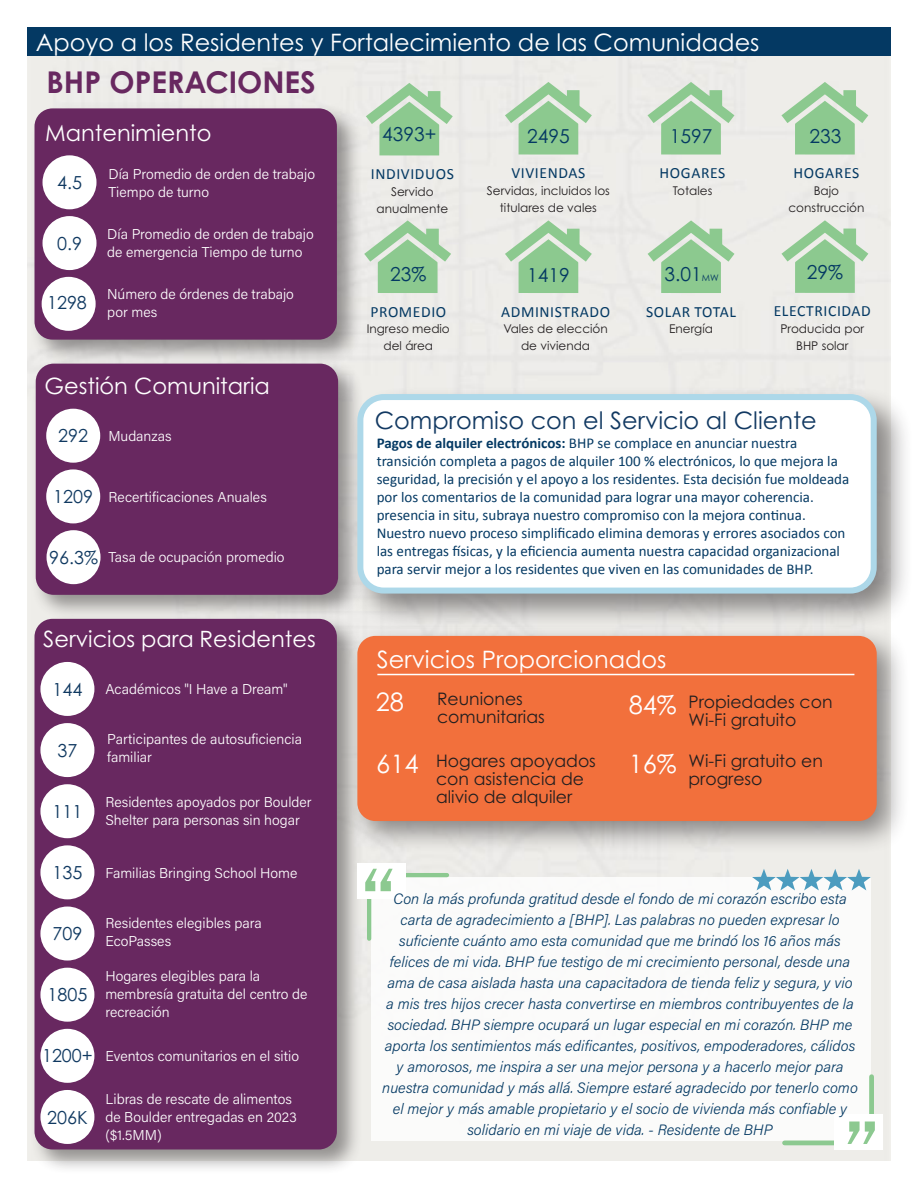
<style>
.page{position:relative;width:918px;height:1188px;background:#fff}
.page>*{position:absolute;margin:0;border:0;box-sizing:border-box;transform-origin:0 0}
.bulleted_list_-_maroon_dots{font:105px "Franklin Gothic URW Boo";color:#8cc990}
.t1{font:700 30px "Century Gothic Pro";color:#682860}
.t2{font:25.5px "Century Gothic Pro";color:#fff}
.t3{font:24px "Century Gothic Pro";color:#fff}
.t4{font:24px "Century Gothic Pro";color:#123962}
.t5{font:22.5px "Century Gothic Pro";color:#fff}
.t6{font:19.2px "Century Gothic Pro";color:#043963}
.t7{font:18px "Century Gothic Pro";color:#103961}
.t8{font:17.25px/18px "Century Gothic Pro";color:#231f20}
.t9{font:15.6px "Calibri";letter-spacing:.04em;color:#043963}
.bulleted_list_-_maroon_dots-2{font:italic 300 15px/21px "Acumin Pro";color:#043963;text-align:center}
.t10{font:15px/18px "Calibri";color:#043963}
.t11{font:300 14.25px/18px "Acumin Pro";color:#fff}
.t12{font:12px/16.8px "Century Gothic Pro";color:#231f20;text-align:center}
.s1{font-size:9px}
.s2{font-weight:700}
</style>
<div class="page">
<div style="left:30px;top:104px;width:333px;height:262px;background:#231f20;opacity:.45"></div>
<div style="left:35px;top:108px;width:302px;height:232px;background:#682860;border-radius:18px"></div>
<div style="left:43px;top:155px;width:54px;height:54px;background:#fff;border-radius:50%"></div>
<div style="left:43px;top:216px;width:54px;height:54px;background:#fff;border-radius:50%"></div>
<div style="left:42px;top:277px;width:54px;height:54px;background:#fff;border-radius:50%"></div>
<div style="left:31px;top:359px;width:333px;height:262px;background:#231f20;opacity:.45"></div>
<div style="left:36px;top:364px;width:302px;height:231px;background:#682860;border-radius:18px"></div>
<div style="left:46px;top:409px;width:54px;height:54px;background:#fff;border-radius:50%"></div>
<div style="left:46px;top:469px;width:54px;height:54px;background:#fff;border-radius:50%"></div>
<div style="left:47px;top:530px;width:54px;height:54px;background:#fff;border-radius:50%"></div>
<div style="left:30px;top:614px;width:333px;height:561px;background:#231f20;opacity:.45"></div>
<div style="left:34px;top:619px;width:303px;height:530px;background:#682860;border-radius:18px"></div>
<div style="left:40px;top:845px;width:54px;height:54px;background:#fff;border-radius:50%"></div>
<div style="left:40px;top:662px;width:54px;height:54px;background:#fff;border-radius:50%"></div>
<div style="left:40px;top:723px;width:54px;height:54px;background:#fff;border-radius:50%"></div>
<div style="left:40px;top:784px;width:54px;height:54px;background:#fff;border-radius:50%"></div>
<div style="left:40px;top:907px;width:54px;height:54px;background:#fff;border-radius:50%"></div>
<div style="left:40px;top:968px;width:54px;height:54px;background:#fff;border-radius:50%"></div>
<div style="left:40px;top:1090px;width:54px;height:54px;background:#fff;border-radius:50%"></div>
<div style="left:40px;top:1029px;width:54px;height:54px;background:#fff;border-radius:50%"></div>
<div style="left:345px;top:624px;width:565px;height:230px;background:#231f20;opacity:.5"></div>
<div style="left:357px;top:636px;width:520px;height:185px;background:#f2703c;border-radius:18px"></div>
<hr style="left:377px;top:674px;width:477px;height:1px;background:#fff">
<div style="left:349px;top:386px;width:565px;height:245px;background:#231f20;opacity:.5"></div>
<div style="left:360px;top:397px;width:514px;height:194px;background:#fff;border-radius:23px"></div>
<div style="left:357px;top:394px;width:520px;height:200px;border:6px solid #add8e9;border-radius:23px"></div>
<div style="left:27px;top:27px;width:864px;height:29px;background:#043963"></div>
<hr style="left:369px;top:873px;width:78px;height:4px;background:#8cc990">
<hr style="left:367px;top:875px;width:4px;height:64px;background:#8cc990">
<div style="left:357px;top:863px;width:48px;height:36px;background:#fff"></div>
<hr style="left:785px;top:1141px;width:87px;height:4px;background:#8cc990">
<div style="left:869px;top:1077px;width:5px;height:66px;background:#8cc990"></div>
<div style="left:835px;top:1114px;width:48px;height:35px;background:#fff"></div>
<svg style="left:752px;top:869px;width:119px;height:21px"></svg>
<svg style="left:366px;top:83px;width:87px;height:72px"></svg>
<svg style="left:505px;top:82px;width:87px;height:73px"></svg>
<svg style="left:648px;top:82px;width:86px;height:73px"></svg>
<svg style="left:782px;top:220px;width:86px;height:73px"></svg>
<svg style="left:364px;top:220px;width:87px;height:73px"></svg>
<svg style="left:648px;top:220px;width:86px;height:73px"></svg>
<svg style="left:505px;top:220px;width:87px;height:73px"></svg>
<svg style="left:781px;top:82px;width:87px;height:73px"></svg>
<p class="t3" style="left:36px;top:28px;width:725px">Apoyo a los Residentes y Fortalecimiento de las Comunidades</p>
<p class="t1" style="left:47px;top:63px;width:271px">BHP OPERACIONES</p>
<p class="t5" style="left:45px;top:120px;width:168px">Mantenimiento</p>
<p class="t7" style="left:57px;top:172px;width:26px">4.5</p>
<p class="t11" style="left:109px;top:164px;width:208px">Día Promedio de orden de trabajo<br>Tiempo de turno</p>
<p class="t7" style="left:57px;top:232px;width:26px">0.9</p>
<p class="t11" style="left:107px;top:225px;width:208px">Día Promedio de orden de trabajo de emergencia Tiempo de turno</p>
<p class="t7" style="left:47px;top:292px;width:41px">1298</p>
<p class="t11" style="left:107px;top:284px;width:188px">Número de órdenes de trabajo por mes</p>
<p class="t5" style="left:44px;top:372px;width:227px">Gestión Comunitaria</p>
<p class="t7" style="left:58px;top:425px;width:31px">292</p>
<p class="t11" style="left:109px;top:426px;width:65px">Mudanzas</p>
<p class="t7" style="left:53px;top:486px;width:41px">1209</p>
<p class="t11" style="left:109px;top:487px;width:160px">Recertificaciones Anuales</p>
<p class="t7" style="left:49px;top:546px;width:50px">96.3%</p>
<p class="t11" style="left:109px;top:548px;width:178px">Tasa de ocupación promedio</p>
<p class="t5" style="left:43px;top:625px;width:274px">Servicios para Residentes</p>
<p class="t7" style="left:52px;top:678px;width:31px">144</p>
<p class="t11" style="left:105px;top:679px;width:184px">Académicos "I Have a Dream"</p>
<p class="t7" style="left:57px;top:739px;width:21px">37</p>
<p class="t11" style="left:107px;top:730px;width:196px">Participantes de autosuficiencia familiar</p>
<p class="t7" style="left:52px;top:800px;width:31px">111</p>
<p class="t11" style="left:105px;top:792px;width:208px">Residentes apoyados por Boulder<br>Shelter para personas sin hogar</p>
<p class="t7" style="left:52px;top:862px;width:31px">135</p>
<p class="t11" style="left:105px;top:863px;width:194px">Familias Bringing School Home</p>
<p class="t7" style="left:52px;top:923px;width:31px">709</p>
<p class="t11" style="left:105px;top:913px;width:158px">Residentes elegibles para<br>EcoPasses</p>
<p class="t7" style="left:47px;top:984px;width:41px">1805</p>
<p class="t11" style="left:105px;top:966px;width:204px">Hogares elegibles para la membresía gratuita del centro de recreación</p>
<p class="t7" style="left:42px;top:1045px;width:52px">1200+</p>
<p class="t11" style="left:105px;top:1046px;width:195px">Eventos comunitarios en el sitio</p>
<p class="t7" style="left:47px;top:1106px;width:42px">206K</p>
<p class="t11" style="left:105px;top:1090px;width:193px">Libras de rescate de alimentos de Boulder entregadas en 2023 ($1.5MM)</p>
<p class="t6" style="left:382px;top:122px;width:56px">4393+</p>
<p class="t6" style="left:527px;top:124px;width:44px">2495</p>
<p class="t6" style="left:670px;top:124px;width:44px">1597</p>
<p class="t6" style="left:810px;top:124px;width:33px">233</p>
<p class="t9" style="left:371px;top:163px;width:85px">INDIVIDUOS</p>
<p class="t12" style="left:376px;top:183px;width:73px">Servido anualmente</p>
<p class="t9" style="left:511px;top:162px;width:75px">VIVIENDAS</p>
<p class="t12" style="left:487px;top:182px;width:125px">Servidas, incluidos los titulares de vales</p>
<p class="t9" style="left:660px;top:162px;width:67px">HOGARES</p>
<p class="t12" style="left:673px;top:182px;width:41px">Totales</p>
<p class="t9" style="left:794px;top:162px;width:67px">HOGARES</p>
<p class="t12" style="left:789px;top:182px;width:77px">Bajo construcción</p>
<p class="t6" style="left:390px;top:262px;width:38px">23%</p>
<p class="t6" style="left:527px;top:263px;width:44px">1419</p>
<p class="t6" style="left:664px;top:262px;width:56px">3.01<span class="s1">MW</span></p>
<p class="t6" style="left:807px;top:260px;width:38px">29%</p>
<p class="t9" style="left:370px;top:301px;width:77px">PROMEDIO</p>
<p class="t12" style="left:367px;top:321px;width:85px">Ingreso medio del área</p>
<p class="t9" style="left:501px;top:301px;width:110px">ADMINISTRADO</p>
<p class="t12" style="left:503px;top:321px;width:106px">Vales de elección de vivienda</p>
<p class="t9" style="left:646px;top:301px;width:91px">SOLAR TOTAL</p>
<p class="t12" style="left:669px;top:321px;width:45px">Energía</p>
<p class="t9" style="left:774px;top:300px;width:99px">ELECTRICIDAD</p>
<p class="t12" style="left:780px;top:320px;width:85px">Producida por<br>BHP solar</p>
<p class="t4" style="left:375px;top:406px;width:444px">Compromiso con el Servicio al Cliente</p>
<p class="t10" style="left:377px;top:433px;width:474px"><span class="s2">Pagos de alquiler electrónicos:</span> BHP se complace en anunciar nuestra transición completa a pagos de alquiler 100 % electrónicos, lo que mejora la seguridad, la precisión y el apoyo a los residentes. Esta decisión fue moldeada por los comentarios de la comunidad para lograr una mayor coherencia.</p>
<p class="t10" style="left:377px;top:505px;width:470px">presencia in situ, subraya nuestro compromiso con la mejora continua.<br>Nuestro nuevo proceso simplificado elimina demoras y errores asociados con las entregas físicas, y la eficiencia aumenta nuestra capacidad organizacional para servir mejor a los residentes que viven en las comunidades de BHP.</p>
<p class="t3" style="left:377px;top:645px;width:291px">Servicios Proporcionados</p>
<p class="t2" style="left:376px;top:686px;width:30px">28</p>
<p class="t8" style="left:437px;top:690px;width:109px">Reuniones comunitarias</p>
<p class="t2" style="left:629px;top:689px;width:50px">84%</p>
<p class="t8" style="left:688px;top:693px;width:146px">Propiedades con<br>Wi-Fi gratuito</p>
<p class="t2" style="left:629px;top:748px;width:50px">16%</p>
<p class="t8" style="left:688px;top:751px;width:136px">Wi-Fi gratuito en progreso</p>
<p class="t2" style="left:376px;top:749px;width:44px">614</p>
<p class="t8" style="left:436px;top:752px;width:161px">Hogares apoyados con asistencia de alivio de alquiler</p>
<p class="bulleted_list_-_maroon_dots" style="left:357px;top:839px;width:44px">“</p>
<p class="bulleted_list_-_maroon_dots-2" style="left:382px;top:888px;width:477px">Con la más profunda gratitud desde el fondo de mi corazón escribo esta carta de agradecimiento a [BHP]. Las palabras no pueden expresar lo suficiente cuánto amo esta comunidad que me brindó los 16 años más felices de mi vida. BHP fue testigo de mi crecimiento personal, desde una ama de casa aislada hasta una capacitadora de tienda feliz y segura, y vio a mis tres hijos crecer hasta convertirse en miembros contribuyentes de la sociedad. BHP siempre ocupará un lugar especial en mi corazón. BHP me aporta los sentimientos más edificantes, positivos, empoderadores, cálidos y amorosos, me inspira a ser una mejor persona y a hacerlo mejor para nuestra comunidad y más allá. Siempre estaré agradecido por tenerlo como el mejor y más amable propietario y el socio de vivienda más confiable y solidario en mi viaje de vida. - Residente de BHP</p>
<p class="bulleted_list_-_maroon_dots" style="left:883px;top:1174px;width:44px;rotate:-180deg">“</p>
</div>
